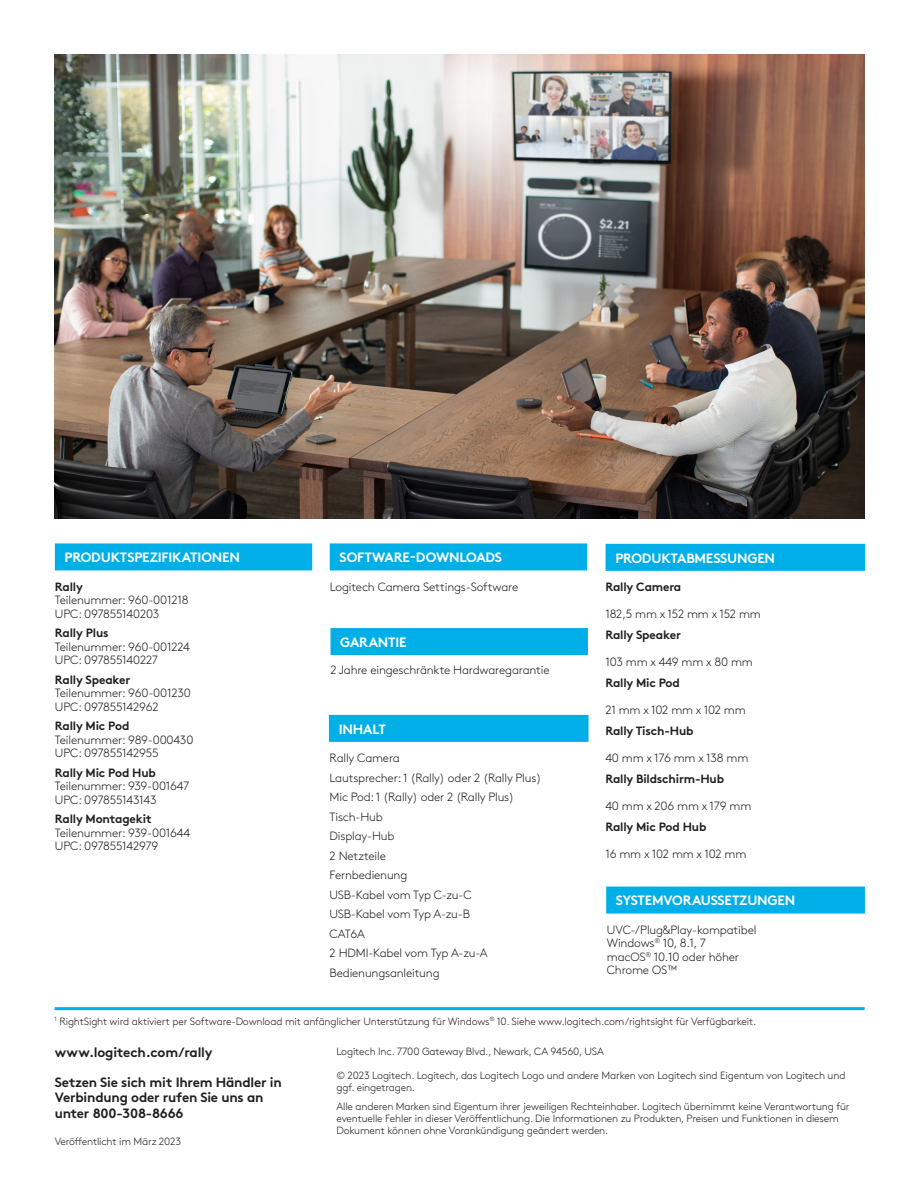
<style>
.page{position:relative;width:918px;height:1188px;background:#fff}
.page>*{position:absolute;margin:0;border:0;box-sizing:border-box;transform-origin:0 0}
.Feature_Subtitle{font:700 13.5px/15px "Brown Std";letter-spacing:-.015em;color:#231f20}
.Feature_Title{font:700 13.5px "Brown Std";letter-spacing:-.015em;color:#fff}
.SPECTS_DETAILS{font:300 12px/19.5px "Brown Std";letter-spacing:-.015em;color:#231f20}
.SPECTS_SUBHEAD{font:700 12px "Brown Std";letter-spacing:-.015em;color:#231f20}
.Footer_Text{font:300 10.5px/12px "Brown Std";letter-spacing:-.015em;color:#231f20}
.Feature_Subtitle-2{font:300 10.5px "Brown Std";letter-spacing:-.015em;color:#231f20}
</style>
<div class="page">
<div style="left:55px;top:543px;width:257px;height:27px;background:#00afe7"></div>
<div style="left:330px;top:543px;width:257px;height:27px;background:#00afe7"></div>
<div style="left:331px;top:628px;width:257px;height:27px;background:#00afe7"></div>
<div style="left:606px;top:544px;width:259px;height:27px;background:#00afe7"></div>
<hr style="left:55px;top:1007px;width:810px;height:3px;background:#00afe7">
<img style="left:55px;top:54px;width:810px;height:464px">
<div style="left:606px;top:887px;width:259px;height:27px;background:#00afe7"></div>
<div style="left:329px;top:715px;width:260px;height:27px;background:#00afe7"></div>
<p class="Feature_Title" style="left:65px;top:549px;width:177px">PRODUKTSPEZIFIKATIONEN</p>
<p class="Feature_Title" style="left:340px;top:549px;width:164px">SOFTWARE-DOWNLOADS</p>
<p class="SPECTS_SUBHEAD" style="left:55px;top:579px;width:30px">Rally</p>
<p class="SPECTS_DETAILS" style="left:55px;top:590px;width:135px">Teilenummer: 960-001218</p>
<p class="SPECTS_DETAILS" style="left:55px;top:604px;width:106px">UPC: 097855140203</p>
<p class="SPECTS_SUBHEAD" style="left:55px;top:626px;width:55px">Rally Plus</p>
<p class="SPECTS_DETAILS" style="left:55px;top:637px;width:137px">Teilenummer: 960-001224</p>
<p class="SPECTS_DETAILS" style="left:55px;top:650px;width:105px">UPC: 097855140227</p>
<p class="SPECTS_SUBHEAD" style="left:55px;top:672px;width:77px">Rally Speaker</p>
<p class="SPECTS_DETAILS" style="left:55px;top:683px;width:137px">Teilenummer: 960-001230</p>
<p class="SPECTS_DETAILS" style="left:55px;top:697px;width:105px">UPC: 097855142962</p>
<p class="SPECTS_SUBHEAD" style="left:55px;top:719px;width:76px">Rally Mic Pod</p>
<p class="SPECTS_DETAILS" style="left:55px;top:730px;width:140px">Teilenummer: 989-000430</p>
<p class="SPECTS_DETAILS" style="left:55px;top:744px;width:105px">UPC: 097855142955</p>
<p class="SPECTS_SUBHEAD" style="left:55px;top:765px;width:103px">Rally Mic Pod Hub</p>
<p class="SPECTS_DETAILS" style="left:55px;top:777px;width:136px">Teilenummer: 939-001647</p>
<p class="SPECTS_DETAILS" style="left:55px;top:790px;width:103px">UPC: 097855143143</p>
<p class="SPECTS_SUBHEAD" style="left:55px;top:812px;width:99px">Rally Montagekit</p>
<p class="SPECTS_DETAILS" style="left:55px;top:823px;width:137px">Teilenummer: 939-001644</p>
<p class="SPECTS_DETAILS" style="left:55px;top:837px;width:105px">UPC: 097855142979</p>
<p class="SPECTS_DETAILS" style="left:330px;top:577px;width:190px">Logitech Camera Settings-Software</p>
<p class="Feature_Title" style="left:340px;top:634px;width:68px">GARANTIE</p>
<p class="SPECTS_DETAILS" style="left:331px;top:661px;width:220px">2 Jahre eingeschränkte Hardwaregarantie</p>
<p class="Feature_Title" style="left:339px;top:721px;width:49px">INHALT</p>
<p class="SPECTS_DETAILS" style="left:330px;top:748px;width:72px">Rally Camera</p>
<p class="SPECTS_DETAILS" style="left:330px;top:768px;width:213px">Lautsprecher: 1 (Rally) oder 2 (Rally Plus)</p>
<p class="SPECTS_DETAILS" style="left:330px;top:787px;width:186px">Mic Pod: 1 (Rally) oder 2 (Rally Plus)<br>Tisch-Hub</p>
<p class="SPECTS_DETAILS" style="left:330px;top:826px;width:66px">Display-Hub</p>
<p class="SPECTS_DETAILS" style="left:330px;top:846px;width:58px">2 Netzteile</p>
<p class="SPECTS_DETAILS" style="left:330px;top:865px;width:79px">Fernbedienung</p>
<p class="SPECTS_DETAILS" style="left:330px;top:885px;width:144px">USB-Kabel vom Typ C-zu-C</p>
<p class="SPECTS_DETAILS" style="left:330px;top:904px;width:142px">USB-Kabel vom Typ A-zu-B</p>
<p class="SPECTS_DETAILS" style="left:330px;top:924px;width:160px">CAT6A<br>2 HDMI-Kabel vom Typ A-zu-A</p>
<p class="SPECTS_DETAILS" style="left:330px;top:963px;width:111px">Bedienungsanleitung</p>
<p class="Feature_Title" style="left:615px;top:550px;width:161px">PRODUKTABMESSUNGEN</p>
<p class="SPECTS_SUBHEAD" style="left:605px;top:580px;width:77px">Rally Camera</p>
<p class="SPECTS_DETAILS" style="left:605px;top:604px;width:157px">182,5 mm x 152 mm x 152 mm</p>
<p class="SPECTS_SUBHEAD" style="left:605px;top:628px;width:77px">Rally Speaker</p>
<p class="SPECTS_DETAILS" style="left:605px;top:652px;width:149px">103 mm x 449 mm x 80 mm</p>
<p class="SPECTS_SUBHEAD" style="left:605px;top:676px;width:76px">Rally Mic Pod</p>
<p class="SPECTS_DETAILS" style="left:605px;top:701px;width:142px">21 mm x 102 mm x 102 mm</p>
<p class="SPECTS_SUBHEAD" style="left:605px;top:724px;width:90px">Rally Tisch-Hub</p>
<p class="SPECTS_DETAILS" style="left:605px;top:749px;width:144px">40 mm x 176 mm x 138 mm</p>
<p class="SPECTS_SUBHEAD" style="left:605px;top:772px;width:120px">Rally Bildschirm-Hub</p>
<p class="SPECTS_DETAILS" style="left:605px;top:797px;width:148px">40 mm x 206 mm x 179 mm</p>
<p class="SPECTS_SUBHEAD" style="left:605px;top:820px;width:103px">Rally Mic Pod Hub</p>
<p class="SPECTS_DETAILS" style="left:605px;top:845px;width:143px">16 mm x 102 mm x 102 mm</p>
<p class="Feature_Title" style="left:616px;top:893px;width:181px">SYSTEMVORAUSSETZUNGEN</p>
<p class="SPECTS_DETAILS" style="left:607px;top:920px;width:151px">UVC-/Plug&amp;Play-kompatibel</p>
<p class="SPECTS_DETAILS" style="left:607px;top:934px;width:101px">Windows<sup>®</sup> 10, 8.1, 7</p>
<p class="SPECTS_DETAILS" style="left:607px;top:947px;width:134px">macOS<sup>®</sup> 10.10 oder höher</p>
<p class="SPECTS_DETAILS" style="left:607px;top:961px;width:72px">Chrome OS™</p>
<p class="Footer_Text" style="left:55px;top:1015px;width:703px"><sup>1</sup> RightSight wird aktiviert per Software-Download mit anfänglicher Unterstützung für Windows<sup>®</sup> 10. Siehe www.logitech.com/rightsight für Verfügbarkeit.</p>
<p class="Feature_Subtitle" style="left:55px;top:1045px;width:159px">www.logitech.com/rally</p>
<p class="Feature_Subtitle" style="left:55px;top:1075px;width:229px">Setzen Sie sich mit Ihrem Händler in<br>Verbindung oder rufen Sie uns an</p>
<p class="Feature_Subtitle" style="left:55px;top:1106px;width:130px">unter 800-308-8666</p>
<p class="Feature_Subtitle-2" style="left:55px;top:1136px;width:128px">Veröffentlicht im März 2023</p>
<p class="Footer_Text" style="left:336px;top:1046px;width:269px">Logitech Inc. 7700 Gateway Blvd., Newark, CA 94560, USA</p>
<p class="Footer_Text" style="left:336px;top:1070px;width:511px">© 2023 Logitech. Logitech, das Logitech Logo und andere Marken von Logitech sind Eigentum von Logitech und ggf. eingetragen.</p>
<p class="Footer_Text" style="left:336px;top:1100px;width:515px">Alle anderen Marken sind Eigentum ihrer jeweiligen Rechteinhaber. Logitech übernimmt keine Verantwortung für eventuelle Fehler in dieser Veröffentlichung. Die Informationen zu Produkten, Preisen und Funktionen in diesem<br>Dokument können ohne Vorankündigung geändert werden.</p>
</div>
